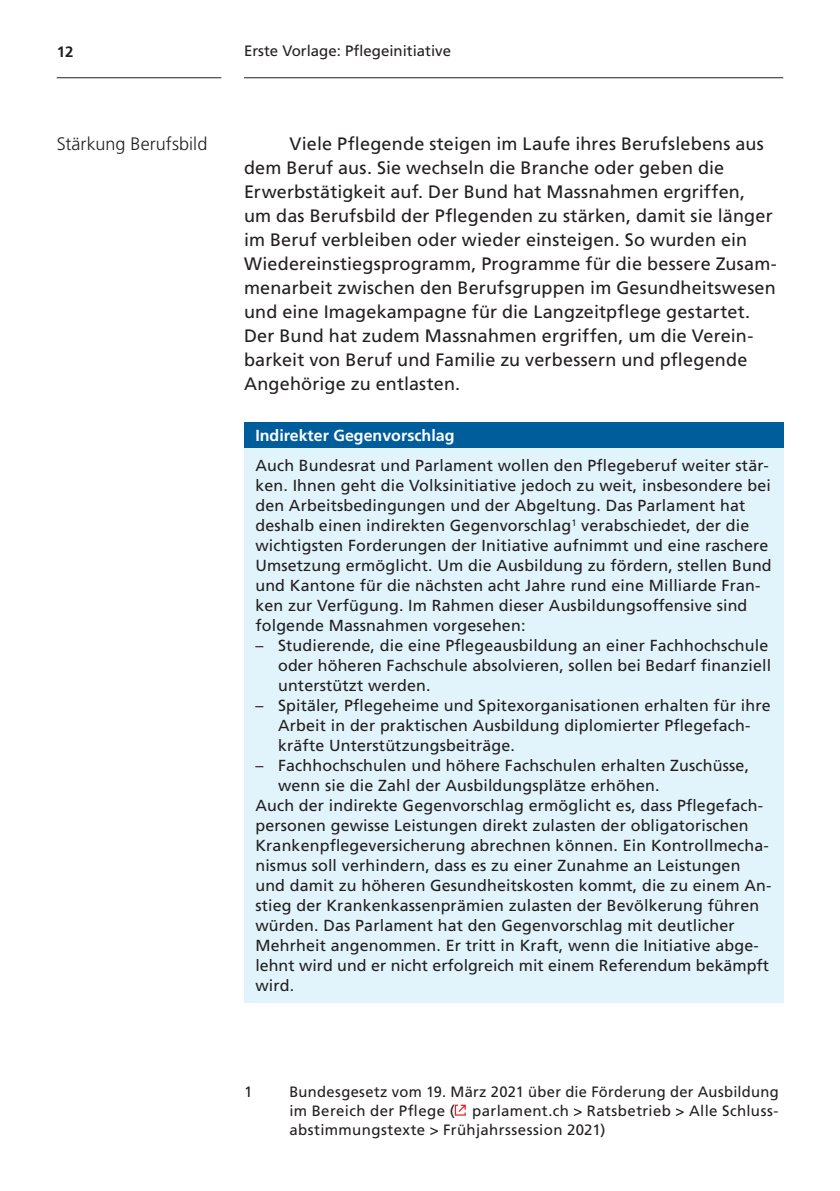
<style>
.page{position:relative;width:840px;height:1191px;background:#fff}
.page>*{position:absolute;margin:0;border:0;box-sizing:border-box;transform-origin:0 0}
.t1{font:18px/24px "Frutiger LT Pro";letter-spacing:.01em;color:#231f20}
.t2{font:300 18px "Frutiger LT Pro";letter-spacing:.005em;color:#231f20}
.t3{font:16px/20px "Frutiger LT Pro";letter-spacing:.01em;color:#231f20}
.t4{font:700 16px "Frutiger LT Pro";color:#fff}
.t5{font:15px/19px "Frutiger LT Pro";letter-spacing:.02em;color:#231f20;text-align:justify}
.t6{font:15px "Frutiger LT Pro";color:#231f20}
.t7{font:700 15px "Frutiger LT Pro";color:#231f20}
</style>
<div class="page">
<hr style="left:244px;top:77px;width:538px;height:1px;background:#231f20">
<hr style="left:57px;top:77px;width:164px;height:1px;background:#231f20">
<div style="left:244px;top:422px;width:538px;height:26px;background:#005d9c"></div>
<div style="left:244px;top:448px;width:538px;height:554px;background:#e1f4fc"></div>
<svg style="left:454px;top:1104px;width:11px;height:11px"></svg>
<p class="t7" style="left:57px;top:46px;width:18px">12</p>
<p class="t6" style="left:244px;top:42px;width:208px">Erste Vorlage: Pflegeinitiative</p>
<h4 class="t2" style="left:57px;top:134px;width:152px">Stärkung Berufsbild</h4>
<p class="t1" style="left:244px;top:132px;width:534px;text-indent:45px">Viele Pflegende steigen im Laufe ihres Berufslebens aus dem Beruf aus. Sie wechseln die Branche oder geben die Erwerbstätigkeit auf. Der Bund hat Massnahmen ergriffen,<br>um das Berufsbild der Pflegenden zu stärken, damit sie länger im Beruf verbleiben oder wieder einsteigen. So wurden ein Wiedereinstiegsprogramm, Programme für die bessere Zusam&shy;menarbeit zwischen den Berufsgruppen im Gesundheitswesen und eine Imagekampagne für die Langzeitpflege gestartet.<br>Der Bund hat zudem Massnahmen ergriffen, um die Verein&shy;barkeit von Beruf und Familie zu verbessern und pflegende Angehörige zu entlasten.</p>
<h3 class="t4" style="left:255px;top:429px;width:200px">Indirekter Gegenvorschlag</h3>
<p class="t3" style="left:255px;top:456px;width:517px">Auch Bundesrat und Parlament wollen den Pflegeberuf weiter stär&shy;ken. Ihnen geht die Volksinitiative jedoch zu weit, insbesondere bei den Arbeitsbedingungen und der Abgeltung. Das Parlament hat deshalb einen indirekten Gegenvorschlag<sup>1</sup> verabschiedet, der die wichtigsten Forderungen der Initiative aufnimmt und eine raschere Umsetzung ermöglicht. Um die Ausbildung zu fördern, stellen Bund und Kantone für die nächsten acht Jahre rund eine Milliarde Fran&shy;ken zur Verfügung. Im Rahmen dieser Ausbildungsoffensive sind folgende Massnahmen vorgesehen:</p>
<p class="t3" style="left:278px;top:636px;width:494px;text-indent:-23px">– Studierende, die eine Pflegeausbildung an einer Fachhochschule oder höheren Fachschule absolvieren, sollen bei Bedarf finanziell unterstützt werden.</p>
<p class="t3" style="left:278px;top:696px;width:494px;text-indent:-23px">– Spitäler, Pflegeheime und Spitexorganisationen erhalten für ihre<br>Arbeit in der praktischen Ausbildung diplomierter Pflegefach&shy;kräfte Unterstützungsbeiträge.</p>
<p class="t3" style="left:278px;top:756px;width:472px;text-indent:-23px">– Fachhochschulen und höhere Fachschulen erhalten Zuschüsse, wenn sie die Zahl der Ausbildungsplätze erhöhen.</p>
<p class="t3" style="left:255px;top:796px;width:517px">Auch der indirekte Gegenvorschlag ermöglicht es, dass Pflegefach&shy;personen gewisse Leistungen direkt zulasten der obligatorischen Krankenpflegeversicherung abrechnen können. Ein Kontrollmecha&shy;nismus soll verhindern, dass es zu einer Zunahme an Leistungen und damit zu höheren Gesundheitskosten kommt, die zu einem An&shy;stieg der Krankenkassenprämien zulasten der Bevölkerung führen würden. Das Parlament hat den Gegenvorschlag mit deutlicher Mehrheit angenommen. Er tritt in Kraft, wenn die Initiative abge&shy;lehnt wird und er nicht erfolgreich mit einem Referendum bekämpft wird.</p>
<p class="t5" style="left:244px;top:1082px;width:10px">1</p>
<p class="t5" style="left:289px;top:1082px;width:490px">Bundesgesetz vom 19. März 2021 über die Förderung der Ausbildung im Bereich der Pflege ( parlament.ch &gt; Ratsbetrieb &gt; Alle Schluss&shy;abstimmungstexte &gt; Frühjahrssession 2021)</p>
</div>
